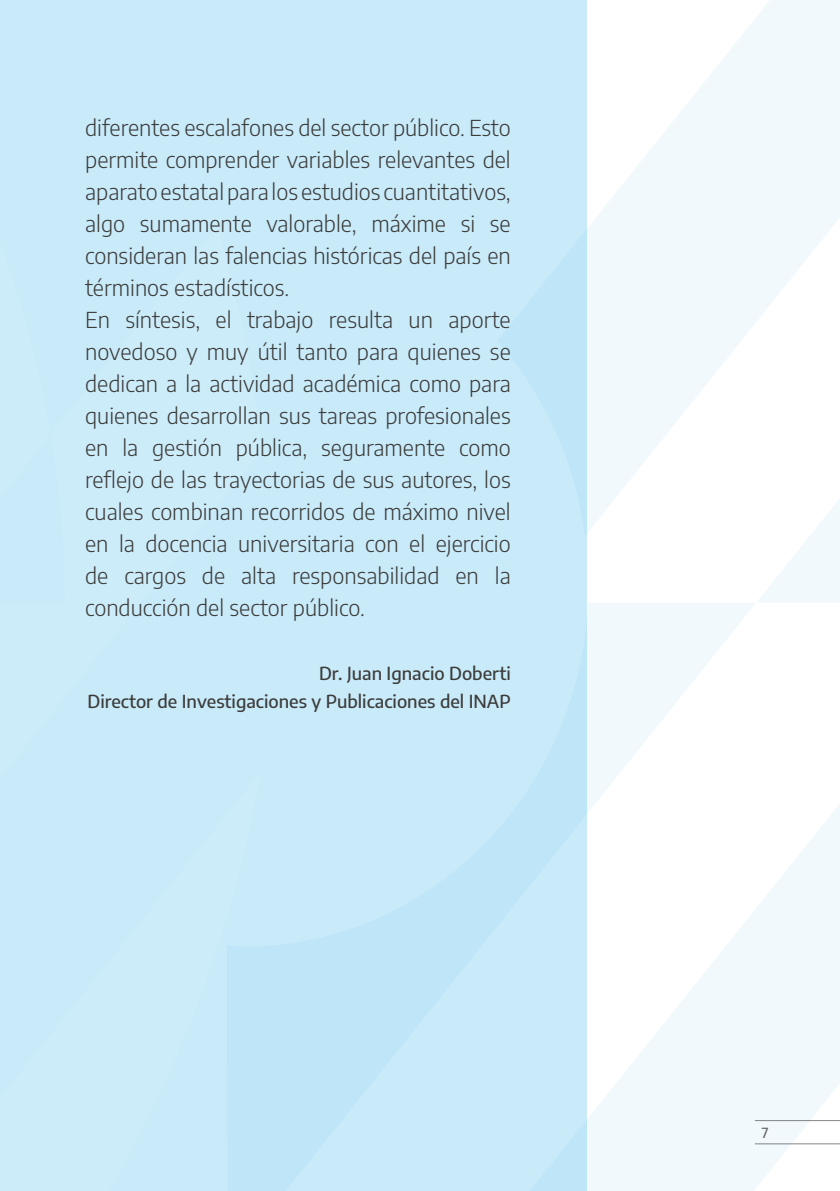
<style>
.page{position:relative;width:840px;height:1191px;background:#fff}
.page>*{position:absolute;margin:0;border:0;box-sizing:border-box;transform-origin:0 0}
.t1{font:300 22px/32px "Encode Sans";color:#3c3c3b}
.t2{font:500 18px/28px "Encode Sans";color:#3c3c3b;text-align:right}
.t3{font:500 14px "Encode Sans";color:#646363}
</style>
<div class="page">
<div style="left:0;top:0;width:585px;height:1191px;background:#c8eaf9"></div>
<svg style="left:585px;top:536px;width:170px;height:655px"></svg>
<svg style="left:757px;top:536px;width:82px;height:67px"></svg>
<svg style="left:585px;top:0;width:254px;height:536px;fill:#f1f9fd"></svg>
<svg style="left:592px;top:771px;width:247px;height:420px;fill:#f1f9fd"></svg>
<hr style="left:754px;top:1120px;width:85px;height:1px;background:#878787">
<hr style="left:754px;top:1143px;width:85px;height:1px;background:#878787">
<p class="t1" style="left:85px;top:111px;width:427px">diferentes escalafones del sector público. Esto permite comprender variables relevantes del aparato estatal para los estudios cuantitativos, algo sumamente valorable, máxime si se consideran las falencias históricas del país en términos estadísticos.<br>En síntesis, el trabajo resulta un aporte novedoso y muy útil tanto para quienes se dedican a la actividad académica como para quienes desarrollan sus tareas profesionales en la gestión pública, seguramente como reflejo de las trayectorias de sus autores, los cuales combinan recorridos de máximo nivel en la docencia universitaria con el ejercicio de cargos de alta responsabilidad en la conducción del sector público.</p>
<p class="t2" style="left:87px;top:658px;width:424px">Dr. Juan Ignacio Doberti<br>Director de Investigaciones y Publicaciones del INAP</p>
<p class="t3" style="left:761px;top:1122px;width:8px">7</p>
</div>
